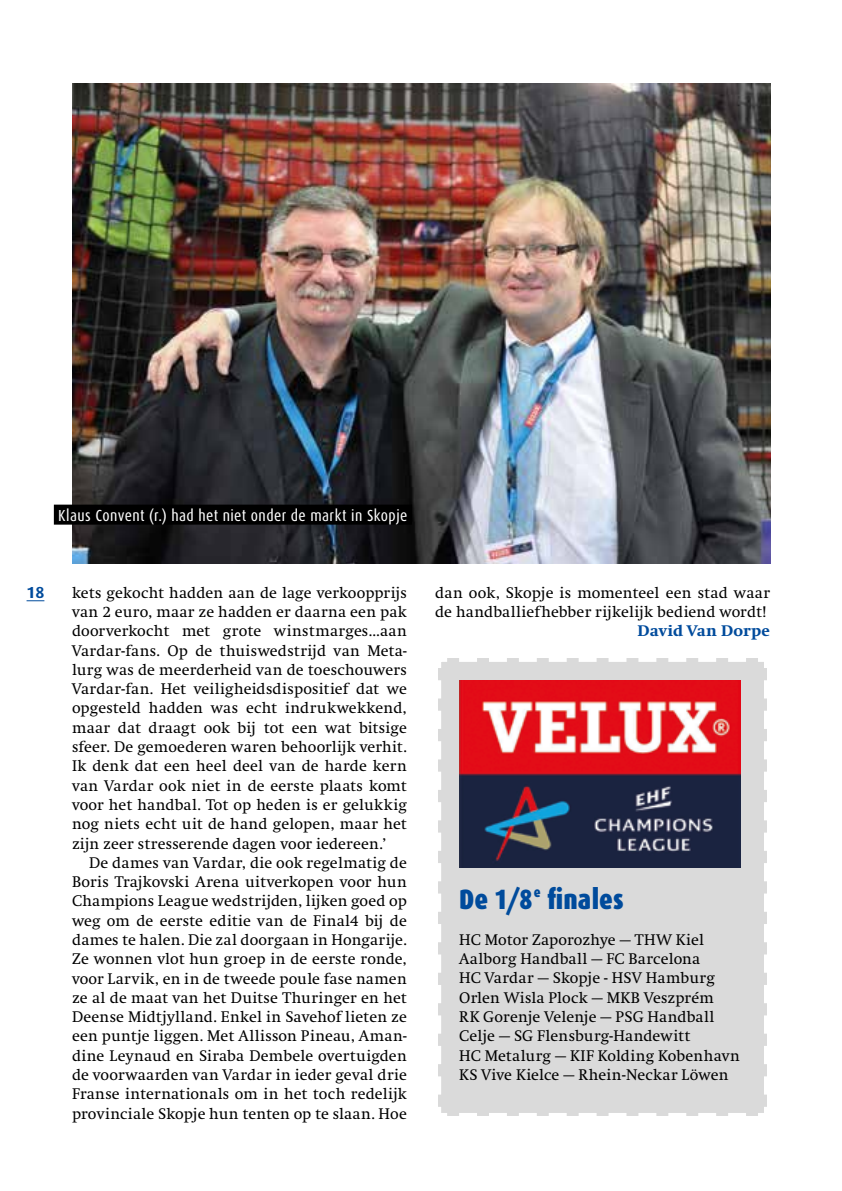
<style>
.page{position:relative;width:842px;height:1191px;background:#fff}
.page>*{position:absolute;margin:0;border:0;box-sizing:border-box;transform-origin:0 0}
.t1{font:900 28px "Dax Condensed";color:#004b9c}
.t2{font:16px/19.2px "Swift";letter-spacing:.01em;color:#000;text-align:justify}
.t3{font:16px "Dax Condensed";letter-spacing:.025em;color:#fff}
.t4{font:800 16px "Swift";letter-spacing:.01em;color:#004b9c}
.t5{font:700 16px "Dax";color:#004b9c}
</style>
<div class="page">
<svg style="left:27px;top:600px;width:17px;height:1px"></svg>
<div style="left:438px;top:658px;width:329px;height:458px;background:#dadada"></div>
<img style="left:459px;top:680px;width:282px;height:187px">
<img style="left:72px;top:84px;width:699px;height:479px">
<div style="left:54px;top:504px;width:358px;height:20px;background:#000"></div>
<p class="t3" style="left:58px;top:506px;width:351px">Klaus Convent (r.) had het niet onder de markt in Skopje</p>
<p class="t5" style="left:27px;top:583px;width:19px">18</p>
<p class="t2" style="left:72px;top:583px;width:336px">kets gekocht hadden aan de lage verkoopprijs van 2 euro, maar ze hadden er daarna een pak doorverkocht met grote winstmarges…aan Vardar-fans. Op de thuiswedstrijd van Meta&shy;lurg was de meerderheid van de toeschouwers Vardar-fan. Het veiligheidsdispositief dat we opgesteld hadden was echt indrukwekkend, maar dat draagt ook bij tot een wat bitsige sfeer. De gemoederen waren behoorlijk verhit.<br>Ik denk dat een heel deel van de harde kern van Vardar ook niet in de eerste plaats komt voor het handbal. Tot op heden is er gelukkig nog niets echt uit de hand gelopen, maar het zijn zeer stresserende dagen voor iedereen.’</p>
<p class="t2" style="left:72px;top:853px;width:336px;text-indent:17px">De dames van Vardar, die ook regelmatig de Boris Trajkovski Arena uitverkopen voor hun Champions League wedstrijden, lijken goed op weg om de eerste editie van de Final4 bij de dames te halen. Die zal doorgaan in Hongarije.<br>Ze wonnen vlot hun groep in de eerste ronde, voor Larvik, en in de tweede poule fase namen ze al de maat van het Duitse Thuringer en het Deense Midtjylland. Enkel in Savehof lieten ze een puntje liggen. Met Allisson Pineau, Aman&shy;dine Leynaud en Siraba Dembele overtuigden de voorwaarden van Vardar in ieder geval drie Franse internationals om in het toch redelijk provinciale Skopje hun tenten op te slaan. Hoe</p>
<p class="t2" style="left:435px;top:583px;width:336px">dan ook, Skopje is momenteel een stad waar de handballiefhebber rijkelijk bediend wordt!</p>
<p class="t4" style="left:637px;top:622px;width:134px">David Van Dorpe</p>
<h1 class="t1" style="left:459px;top:883px;width:166px">De 1/8<sup>e</sup> finales</h1>
<p class="t2" style="left:459px;top:930px;width:282px;text-align:left">HC Motor Zaporozhye — THW Kiel<br>Aalborg Handball — FC Barcelona<br>HC Vardar — Skopje - HSV Hamburg<br>Orlen Wisla Plock — MKB Veszprém<br>RK Gorenje Velenje — PSG Handball<br>Celje — SG Flensburg-Handewitt<br>HC Metalurg — KIF Kolding Kobenhavn<br>KS Vive Kielce — Rhein-Neckar Löwen</p>
</div>
